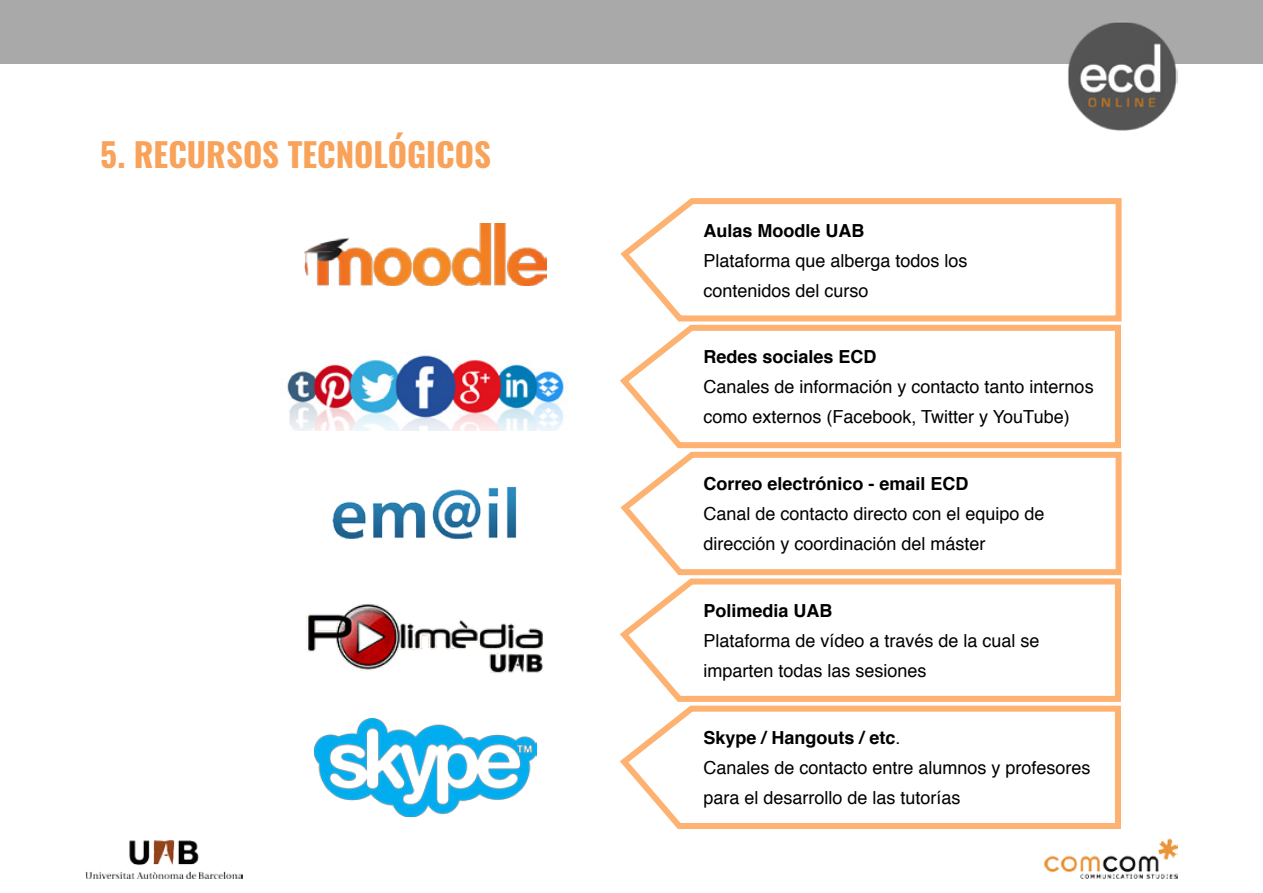
<style>
.page{position:relative;width:1263px;height:893px;background:#fff}
.page>*{position:absolute;margin:0;border:0;box-sizing:border-box;transform-origin:0 0}
.t1{font:700 33px "Oswald";color:#f9a25a}
.t2{font:18px/30px "Helvetica";color:#000}
.t3{font:700 18px "Helvetica";color:#000}
.s1{font-weight:700}
</style>
<div class="page">
<div style="left:0;top:0;width:1263px;height:64px;background:#a9a9a9"></div>
<img style="left:85px;top:841px;width:157px;height:37px">
<img style="left:1045px;top:838px;width:133px;height:40px">
<img style="left:1068px;top:22px;width:110px;height:109px">
<img style="left:304px;top:223px;width:242px;height:62px">
<img style="left:306px;top:602px;width:238px;height:72px">
<img style="left:287px;top:355px;width:277px;height:75px">
<img style="left:332px;top:486px;width:185px;height:54px">
<img style="left:314px;top:718px;width:222px;height:98px">
<svg style="left:620px;top:198px;width:502px;height:124px"></svg>
<svg style="left:620px;top:451px;width:502px;height:124px"></svg>
<svg style="left:620px;top:324px;width:501px;height:125px"></svg>
<svg style="left:620px;top:575px;width:502px;height:127px"></svg>
<svg style="left:620px;top:705px;width:501px;height:124px"></svg>
<h1 class="t1" style="left:100px;top:131px;width:392px">5. RECURSOS TECNOLÓGICOS</h1>
<p class="t3" style="left:703px;top:216px;width:163px">Aulas Moodle UAB</p>
<p class="t2" style="left:703px;top:246px;width:266px">Plataforma que alberga todos los contenidos del curso</p>
<p class="t3" style="left:703px;top:342px;width:175px">Redes sociales ECD</p>
<p class="t2" style="left:703px;top:372px;width:392px">Canales de información y contacto tanto internos como externos (Facebook, Twitter y YouTube)</p>
<p class="t3" style="left:703px;top:469px;width:267px">Correo electrónico - email ECD</p>
<p class="t2" style="left:703px;top:499px;width:343px">Canal de contacto directo con el equipo de dirección y coordinación del máster</p>
<p class="t3" style="left:703px;top:596px;width:131px">Polimedia UAB</p>
<p class="t2" style="left:703px;top:626px;width:338px">Plataforma de vídeo a través de la cual se imparten todas las sesiones</p>
<p class="t2" style="left:703px;top:723px;width:389px"><span class="s1">Skype / Hangouts / etc</span>.<br>Canales de contacto entre alumnos y profesores para el desarrollo de las tutorías</p>
</div>
